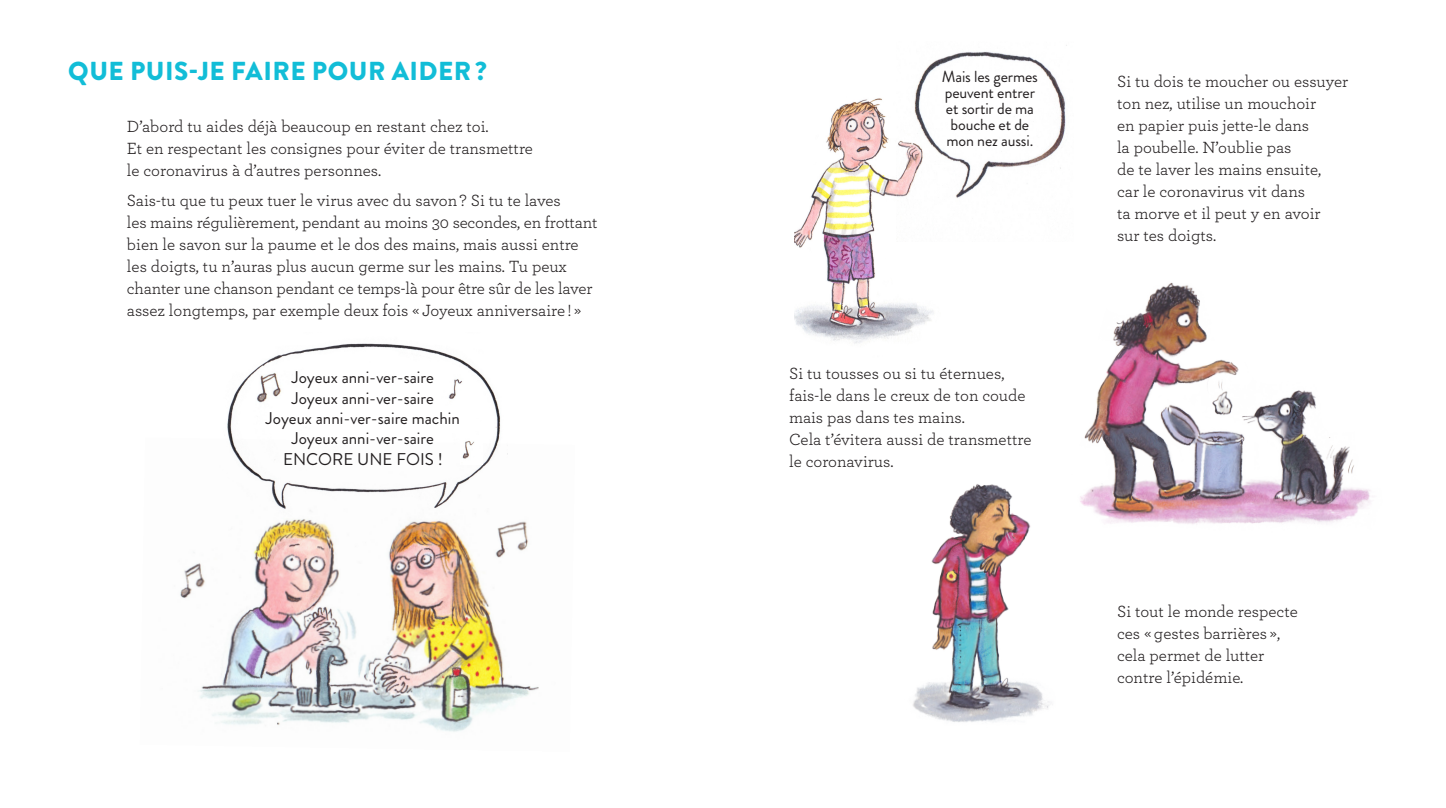
<style>
.page{position:relative;width:1446px;height:808px;background:#fff}
.page>*{position:absolute;margin:0;border:0;box-sizing:border-box;transform-origin:0 0}
.titre{font:900 26px "Brandon Grotesque";letter-spacing:.02em;color:#12bdd7}
.texte_courant{font:17px/22px "Archer";color:#231f20}
.bulle{font:17px "Brandon Grotesque";color:#231f20}
.bulle-2{font:16px/16px "Brandon Grotesque";letter-spacing:-.01em;color:#231f20;text-align:center}
</style>
<div class="page">
<img style="left:180px;top:519px;width:359px;height:213px">
<img style="left:913px;top:484px;width:137px;height:238px">
<img style="left:1080px;top:282px;width:291px;height:242px">
<img style="left:794px;top:98px;width:139px;height:246px">
<img style="left:227px;top:343px;width:281px;height:168px">
<img style="left:249px;top:366px;width:57px;height:44px">
<img style="left:897px;top:45px;width:170px;height:197px">
<img style="left:437px;top:371px;width:31px;height:39px">
<img style="left:460px;top:438px;width:22px;height:27px">
<p class="titre" style="left:68px;top:53px;width:420px">QUE PUIS-JE FAIRE POUR AIDER?</p>
<p class="texte_courant" style="left:127px;top:114px;width:407px">D’abord tu aides déjà beaucoup en restant chez toi.<br>Et en respectant les consignes pour éviter de transmettre le coronavirus à d’autres personnes.</p>
<p class="texte_courant" style="left:127px;top:189px;width:472px">Sais-tu que tu peux tuer le virus avec du savon ? Si tu te laves<br>les mains régulièrement, pendant au moins 30 secondes, en frottant bien le savon sur la paume et le dos des mains, mais aussi entre les doigts, tu n’auras plus aucun germe sur les mains. Tu peux chanter une chanson pendant ce temps-là pour être sûr de les laver assez longtemps, par exemple deux fois « Joyeux anniversaire ! »</p>
<p class="bulle" style="left:292px;top:366px;width:144px">Joyeux anni-ver-saire</p>
<p class="bulle" style="left:292px;top:386px;width:144px">Joyeux anni-ver-saire</p>
<p class="bulle" style="left:266px;top:406px;width:195px">Joyeux anni-ver-saire machin</p>
<p class="bulle" style="left:292px;top:427px;width:144px">Joyeux anni-ver-saire</p>
<p class="bulle" style="left:283px;top:447px;width:161px">ENCORE UNE FOIS !</p>
<p class="bulle-2" style="left:942px;top:68px;width:97px">Mais les germes peuvent entrer et sortir de ma bouche et de mon nez aussi.</p>
<p class="texte_courant" style="left:789px;top:361px;width:244px">Si tu tousses ou si tu éternues, fais-le dans le creux de ton coude mais pas dans tes mains.<br>Cela t’évitera aussi de transmettre le coronavirus.</p>
<p class="texte_courant" style="left:1117px;top:70px;width:233px">Si tu dois te moucher ou essuyer ton nez, utilise un mouchoir<br>en papier puis jette-le dans<br>la poubelle. N’oublie pas<br>de te laver les mains ensuite,<br>car le coronavirus vit dans<br>ta morve et il peut y en avoir<br>sur tes doigts.</p>
<p class="texte_courant" style="left:1117px;top:599px;width:182px">Si tout le monde respecte ces « gestes barrières », cela permet de lutter contre l’épidémie.</p>
</div>
